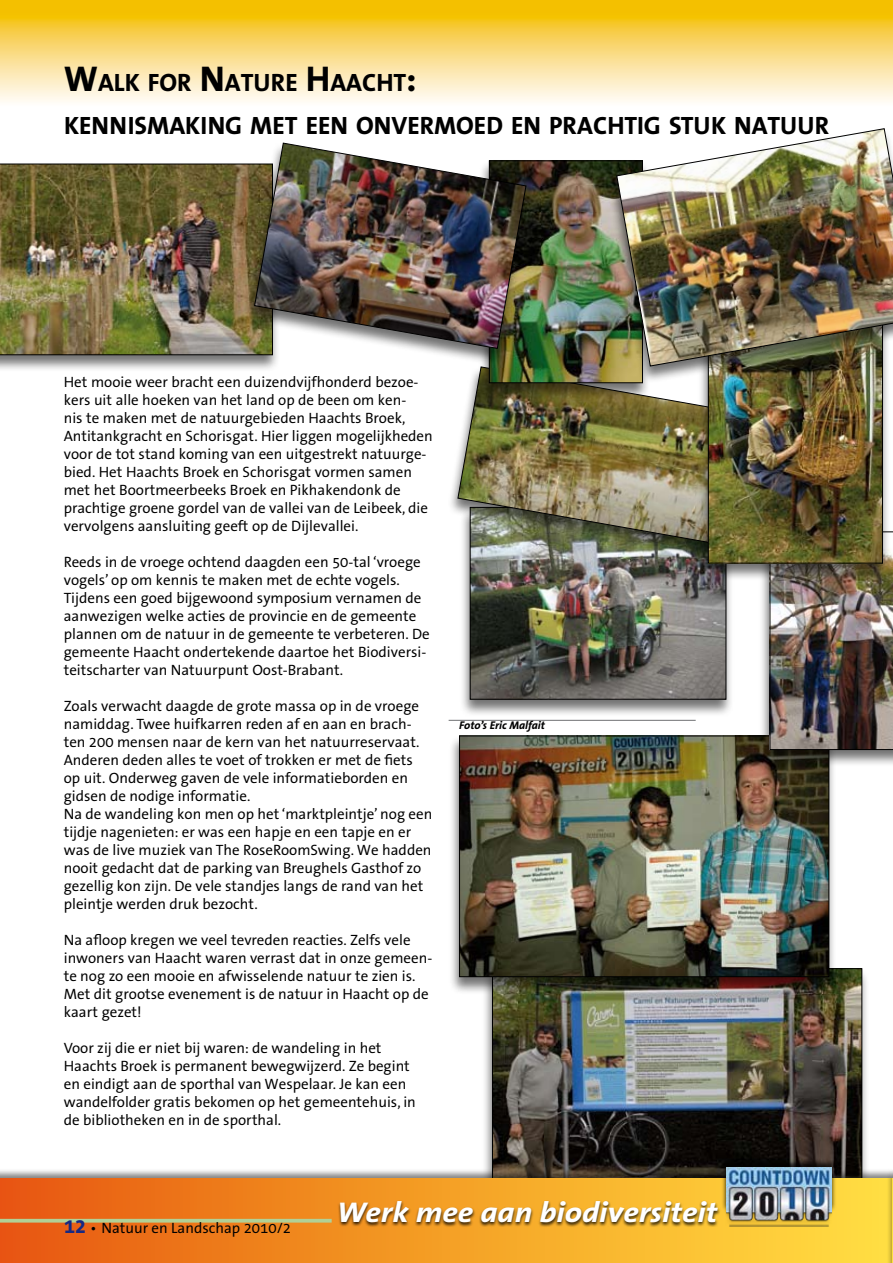
<style>
.page{position:relative;width:893px;height:1263px;background:#fff}
.page>*{position:absolute;margin:0;border:0;box-sizing:border-box;transform-origin:0 0}
.t1{font:italic 700 28.65px "The Sans Office";color:#fff;scale:1.1 1}
.t2{font:700 25.2px/43.2px "The Sans Office";color:#000}
.t3{font:15px/18px "The Sans Office";color:#000}
.t4{font:italic 700 11.25px "The Sans Office";color:#000}
.s1{font-size:36px}
.s2{font-weight:700;font-size:21px;color:#172983}
</style>
<div class="page">
<svg style="left:0;top:0;width:893px;height:102px;background:#f9d976"></svg>
<div style="left:481px;top:967px;width:395px;height:273px;background:#000;opacity:.55"></div>
<img style="left:494px;top:970px;width:366px;height:198px">
<div style="left:448px;top:734px;width:396px;height:267px;background:#000;opacity:.55"></div>
<img style="left:461px;top:738px;width:366px;height:237px">
<div style="left:459px;top:736px;width:370px;height:241px;border:1px solid #000"></div>
<div style="left:759px;top:530px;width:134px;height:244px;background:#000;opacity:.55"></div>
<img style="left:770px;top:587px;width:123px;height:163px">
<div style="left:459px;top:506px;width:281px;height:218px;background:#000;opacity:.55"></div>
<img style="left:472px;top:568px;width:252px;height:129px">
<div style="left:470px;top:507px;width:256px;height:192px;border:1px solid #000"></div>
<div style="left:447px;top:365px;width:306px;height:203px;background:#000;opacity:.55"></div>
<img style="left:457px;top:373px;width:240px;height:171px">
<div style="left:697px;top:300px;width:196px;height:287px;background:#000;opacity:.55"></div>
<img style="left:710px;top:391px;width:171px;height:170px">
<div style="left:708px;top:301px;width:175px;height:262px;border:1px solid #000"></div>
<div style="left:478px;top:159px;width:179px;height:249px;background:#000;opacity:.55"></div>
<img style="left:491px;top:163px;width:114px;height:218px">
<div style="left:0;top:163px;width:287px;height:216px;background:#000;opacity:.55"></div>
<img style="left:0;top:164px;width:243px;height:191px">
<div style="left:243px;top:142px;width:297px;height:231px;background:#000;opacity:.55"></div>
<img style="left:254px;top:142px;width:273px;height:207px">
<div style="left:605px;top:127px;width:288px;height:264px;background:#000;opacity:.55"></div>
<img style="left:616px;top:128px;width:277px;height:239px">
<div style="left:0;top:1168px;width:893px;height:95px;background:#000;opacity:.5"></div>
<div style="left:0;top:1179px;width:893px;height:84px;background:linear-gradient(to right,#e7580e,#ffe340)"></div>
<div style="left:887px;top:1168px;width:6px;height:95px;background:#000;opacity:.5"></div>
<hr style="left:892px;top:1179px;width:1px;height:84px;background:#ffe044">
<hr style="left:449px;top:720px;width:247px;height:1px;background:#707173">
<hr style="left:0;top:1219px;width:332px;height:3px;background:#b1d096">
<div style="left:722px;top:1159px;width:120px;height:74px;background:#000;opacity:.75"></div>
<img style="left:726px;top:1168px;width:106px;height:59px">
<div style="left:338px;top:1200px;width:451px;height:43px;background:#000;opacity:.8"></div>
<h2 class="t2" style="left:64px;top:61px;width:767px"><span class="s1">W</span>ALK FOR <span class="s1">N</span>ATURE <span class="s1">H</span>AACHT<span class="s1">:<br></span>KENN ISMAKING MET EEN ONVERMOED EN PRACHTIG STUK NATUUR</h2>
<p class="t3" style="left:64px;top:373px;width:371px">Het mooie weer bracht een duizendvijfhonderd bezoe&shy;kers uit alle hoeken van het land op de been om ken-<br>nis te maken met de natuurgebieden Haachts Broek, Antitankgracht en Schorisgat. Hier liggen mogelijkheden voor de tot stand koming van een uitgestrekt natuurge&shy;bied. Het Haachts Broek en Schorisgat vormen samen met het Boortmeerbeeks Broek en Pikhakendonk de prachtige groene gordel van de vallei van de Leibeek, die vervolgens aansluiting geeft op de Dijlevallei.</p>
<p class="t3" style="left:64px;top:553px;width:368px">Reeds in de vroege ochtend daagden een 50-tal ‘vroege vogels’ op om kennis te maken met de echte vogels.<br>Tijdens een goed bijgewoond symposium vernamen de aanwezigen welke acties de provincie en de gemeente plannen om de natuur in de gemeente te verbeteren. De gemeente Haacht ondertekende daartoe het Biodiversi&shy;teitscharter van Natuurpunt Oost-Brabant.</p>
<p class="t3" style="left:64px;top:697px;width:370px">Zoals verwacht daagde de grote massa op in de vroege namiddag. Twee huifkarren reden af en aan en brach&shy;ten 200 mensen naar de kern van het natuurreservaat.<br>Anderen deden alles te voet of trokken er met de fiets op uit. Onderweg gaven de vele informatieborden en gidsen de nodige informatie.<br>Na de wandeling kon men op het ‘marktpleintje’ nog een tijdje nagenieten: er was een hapje en een tapje en er was de live muziek van The RoseRoomSwing. We hadden nooit gedacht dat de parking van Breughels Gasthof zo gezellig kon zijn. De vele standjes langs de rand van het pleintje werden druk bezocht.</p>
<p class="t3" style="left:64px;top:931px;width:370px">Na afloop kregen we veel tevreden reacties. Zelfs vele inwoners van Haacht waren verrast dat in onze gemeen&shy;te nog zo een mooie en afwisselende natuur te zien is.<br>Met dit grootse evenement is de natuur in Haacht op de kaart gezet!</p>
<p class="t3" style="left:64px;top:1039px;width:354px">Voor zij die er niet bij waren: de wandeling in het Haachts Broek is permanent bewegwijzerd. Ze begint en eindigt aan de sporthal van Wespelaar. Je kan een wandelfolder gratis bekomen op het gemeentehuis, in de bibliotheken en in de sporthal.</p>
<p class="t4" style="left:459px;top:719px;width:87px">Foto’s Eric Malfait</p>
<p class="t3" style="left:64px;top:1220px;width:229px"><span class="s2">12</span> • Natuur en Landschap 2010/2</p>
<h1 class="t1" style="left:337px;top:1197px;width:347px">Werk mee aan biodiversiteit</h1>
</div>
